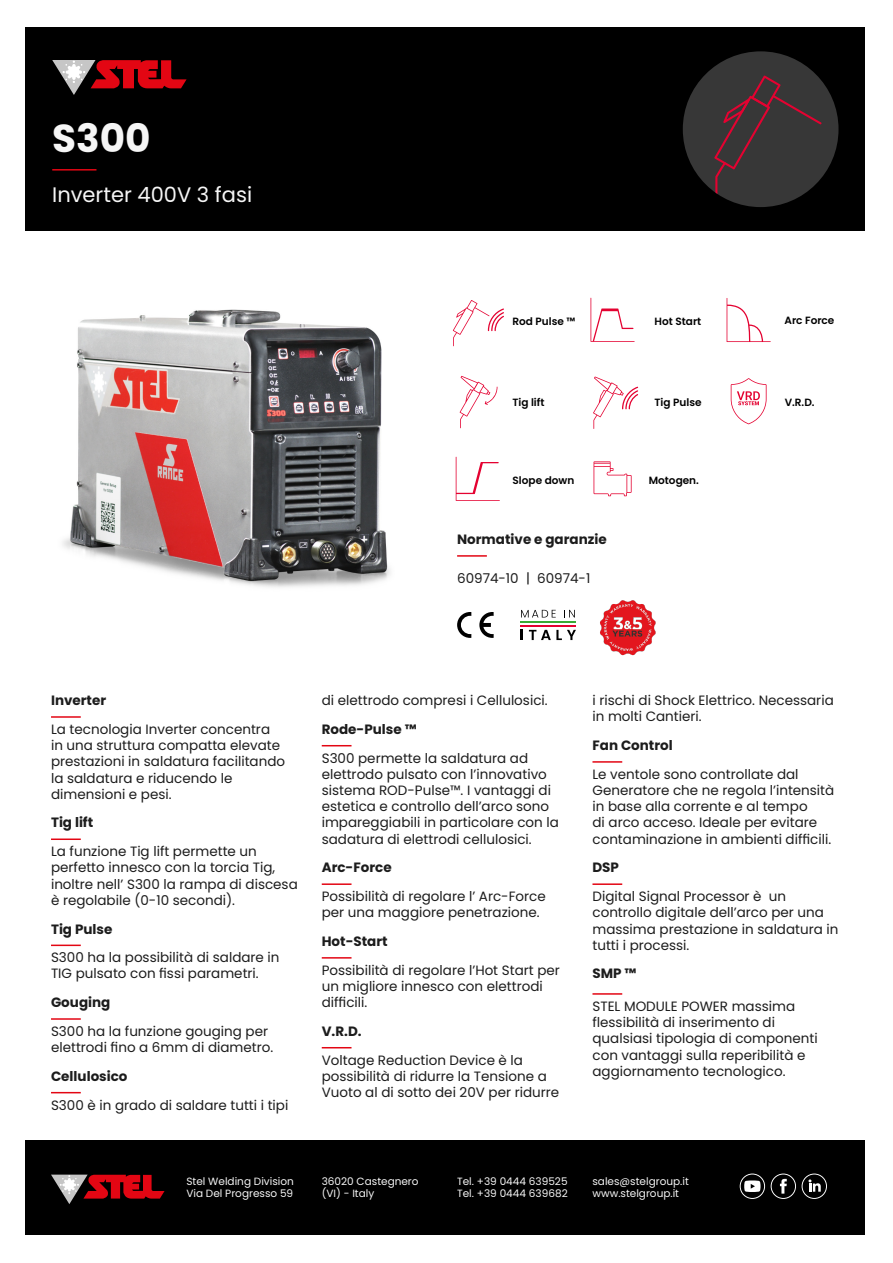
<style>
.page{position:relative;width:893px;height:1263px;background:#fff}
.page>*{position:absolute;margin:0;border:0;box-sizing:border-box;transform-origin:0 0}
.t1{font:700 39px "Poppins";color:#f6f6f6}
.t2{font:21px "Poppins";color:#f6f6f6}
.t3{font:13.5px/16.2px "Poppins";color:#1c1c1c}
.t4{font:700 13.5px "Poppins";color:#1c1c1c}
.t5{font:10.5px/12.6px "Poppins";color:#f6f6f6}
.t6{font:600 10.5px "Poppins";color:#000}
</style>
<div class="page">
<div style="left:26px;top:1140px;width:839px;height:95px;background:#000"></div>
<svg style="left:51px;top:1174px;width:114px;height:30px"></svg>
<div style="left:64px;top:1180px;width:10px;height:10px;background:#fff;border-radius:50%"></div>
<svg style="left:740px;top:1173px;width:25px;height:26px"></svg>
<svg style="left:802px;top:1173px;width:25px;height:26px"></svg>
<svg style="left:771px;top:1173px;width:25px;height:26px"></svg>
<svg style="left:460px;top:376px;width:37px;height:52px"></svg>
<hr style="left:457px;top:555px;width:30px;height:2px;background:#e30613">
<hr style="left:51px;top:716px;width:30px;height:2px;background:#e30613">
<hr style="left:51px;top:838px;width:30px;height:2px;background:#e30613">
<hr style="left:51px;top:944px;width:30px;height:2px;background:#e30613">
<hr style="left:51px;top:1018px;width:30px;height:2px;background:#e30613">
<hr style="left:51px;top:1092px;width:30px;height:1px;background:#e30613">
<svg style="left:322px;top:745px;width:29px;height:1px"></svg>
<hr style="left:322px;top:883px;width:29px;height:2px;background:#e30613">
<svg style="left:322px;top:957px;width:29px;height:1px"></svg>
<svg style="left:322px;top:1047px;width:29px;height:1px"></svg>
<hr style="left:592px;top:761px;width:30px;height:2px;background:#e30613">
<hr style="left:592px;top:883px;width:30px;height:2px;background:#e30613">
<hr style="left:592px;top:993px;width:30px;height:2px;background:#e30613">
<svg style="left:457px;top:612px;width:14px;height:26px"></svg>
<svg style="left:479px;top:612px;width:15px;height:26px"></svg>
<hr style="left:520px;top:621px;width:56px;height:2px;background:#3aaa35">
<hr style="left:520px;top:625px;width:56px;height:2px;background:#e40231">
<svg style="left:521px;top:610px;width:35px;height:7px"></svg>
<svg style="left:564px;top:610px;width:11px;height:7px"></svg>
<svg style="left:521px;top:630px;width:2px;height:10px"></svg>
<svg style="left:529px;top:630px;width:47px;height:10px"></svg>
<div style="left:26px;top:28px;width:839px;height:203px;background:#000"></div>
<div style="left:683px;top:51px;width:155px;height:156px;background:#373737;border-radius:50%"></div>
<svg style="left:714px;top:75px;width:108px;height:125px"></svg>
<hr style="left:52px;top:169px;width:44px;height:2px;background:#e30613">
<svg style="left:52px;top:60px;width:135px;height:35px"></svg>
<div style="left:68px;top:66px;width:12px;height:12px;background:#fff;border-radius:50%"></div>
<img style="left:600px;top:600px;width:56px;height:56px">
<svg style="left:593px;top:461px;width:39px;height:35px"></svg>
<svg style="left:453px;top:300px;width:51px;height:46px"></svg>
<svg style="left:593px;top:376px;width:45px;height:53px"></svg>
<svg style="left:731px;top:378px;width:35px;height:46px"></svg>
<svg style="left:590px;top:298px;width:45px;height:44px"></svg>
<svg style="left:727px;top:298px;width:44px;height:44px"></svg>
<svg style="left:456px;top:457px;width:44px;height:44px"></svg>
<img style="left:62px;top:309px;width:328px;height:279px">
<h1 class="t1" style="left:52px;top:116px;width:100px">S300</h1>
<h2 class="t2" style="left:52px;top:182px;width:201px">Inverter 400V 3 fasi</h2>
<p class="t6" style="left:513px;top:315px;width:64px">Rod Pulse ™</p>
<p class="t6" style="left:655px;top:315px;width:48px">Hot Start</p>
<p class="t6" style="left:512px;top:396px;width:34px">Tig lift</p>
<p class="t6" style="left:654px;top:396px;width:49px">Tig Pulse</p>
<p class="t6" style="left:513px;top:474px;width:63px">Slope down</p>
<p class="t6" style="left:649px;top:474px;width:52px">Motogen.</p>
<p class="t4" style="left:457px;top:532px;width:151px">Normative e garanzie</p>
<p class="t3" style="left:457px;top:570px;width:135px">60974-10 | 60974-1</p>
<p class="t6" style="left:784px;top:315px;width:51px">Arc Force</p>
<p class="t6" style="left:785px;top:396px;width:31px">V.R.D.</p>
<p class="t4" style="left:51px;top:693px;width:57px">Inverter</p>
<p class="t3" style="left:51px;top:721px;width:236px">La tecnologia Inverter concentra in una struttura compatta elevate prestazioni in saldatura facilitando la saldatura e riducendo le dimensioni e pesi.</p>
<p class="t4" style="left:51px;top:815px;width:44px">Tig lift</p>
<p class="t3" style="left:51px;top:843px;width:248px">La funzione Tig lift permette un perfetto innesco con la torcia Tig, inoltre nell’ S300 la rampa di discesa è regolabile (0-10 secondi).</p>
<p class="t4" style="left:51px;top:921px;width:63px">Tig Pulse</p>
<p class="t3" style="left:51px;top:949px;width:230px">S300 ha la possibilità di saldare in<br>TIG pulsato con fissi parametri.</p>
<p class="t4" style="left:51px;top:995px;width:61px">Gouging</p>
<p class="t3" style="left:51px;top:1023px;width:224px">S300 ha la funzione gouging per elettrodi fino a 6mm di diametro.</p>
<p class="t4" style="left:51px;top:1068px;width:78px">Cellulosico</p>
<p class="t3" style="left:51px;top:1097px;width:239px">S300 è in grado di saldare tutti i tipi</p>
<p class="t3" style="left:322px;top:692px;width:227px">di elettrodo compresi i Cellulosici.</p>
<p class="t4" style="left:322px;top:721px;width:96px">Rode-Pulse ™</p>
<p class="t3" style="left:322px;top:750px;width:239px">S300 permette la saldatura ad elettrodo pulsato con l’innovativo sistema ROD-Pulse™. I vantaggi di estetica e controllo dell’arco sono impareggiabili in particolare con la sadatura di elettrodi cellulosici.</p>
<p class="t4" style="left:322px;top:860px;width:71px">Arc-Force</p>
<p class="t3" style="left:322px;top:888px;width:225px">Possibilità di regolare l’ Arc-Force per una maggiore penetrazione.</p>
<p class="t4" style="left:322px;top:933px;width:67px">Hot-Start</p>
<p class="t3" style="left:322px;top:962px;width:240px">Possibilità di regolare l’Hot Start per un migliore innesco con elettrodi difficili.</p>
<p class="t4" style="left:322px;top:1023px;width:41px">V.R.D.</p>
<p class="t3" style="left:322px;top:1052px;width:239px">Voltage Reduction Device è la possibilità di ridurre la Tensione a<br>Vuoto al di sotto dei 20V per ridurre</p>
<p class="t3" style="left:592px;top:692px;width:243px">i rischi di Shock Elettrico. Necessaria in molti Cantieri.</p>
<p class="t4" style="left:592px;top:737px;width:82px">Fan Control</p>
<p class="t3" style="left:592px;top:766px;width:243px">Le ventole sono controllate dal Generatore che ne regola l’intensità in base alla corrente e al tempo<br>di arco acceso. Ideale per evitare contaminazione in ambienti difficili.</p>
<p class="t4" style="left:592px;top:860px;width:28px">DSP</p>
<p class="t3" style="left:592px;top:888px;width:248px">Digital Signal Processor è un controllo digitale dell’arco per una massima prestazione in saldatura in tutti i processi.</p>
<p class="t4" style="left:592px;top:966px;width:45px">SMP ™</p>
<p class="t3" style="left:592px;top:998px;width:227px">STEL MODULE POWER massima flessibilità di inserimento di qualsiasi tipologia di componenti con vantaggi sulla reperibilità e aggiornamento tecnologico.</p>
<p class="t5" style="left:186px;top:1175px;width:109px">Stel Welding Division<br>Via Del Progresso 59</p>
<p class="t5" style="left:322px;top:1175px;width:98px">36020 Castegnero (VI) - Italy</p>
<p class="t5" style="left:457px;top:1175px;width:112px">Tel. +39 0444 639525<br>Tel. +39 0444 639682</p>
<p class="t5" style="left:592px;top:1175px;width:98px">sales@stelgroup.it www.stelgroup.it</p>
</div>
